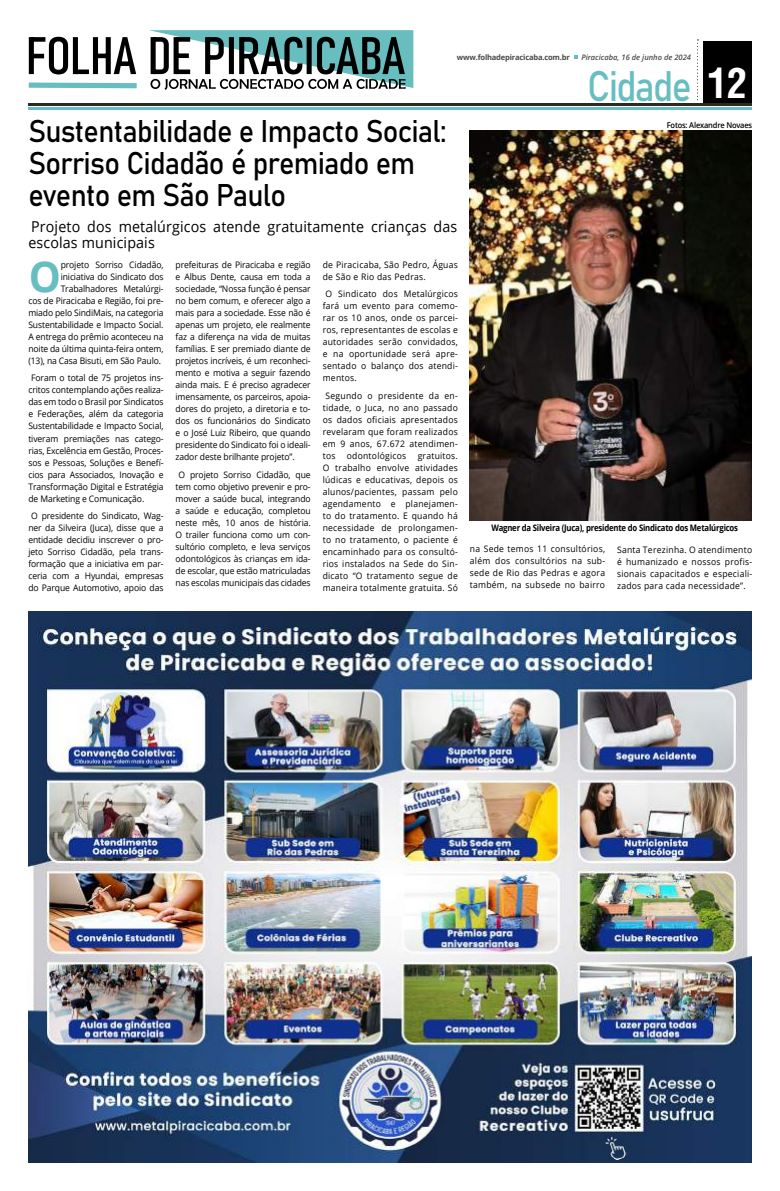
<style>
.page{position:relative;width:780px;height:1191px;background:#fff}
.page>*{position:absolute;margin:0;border:0;box-sizing:border-box;transform-origin:0 0}
.t1{font:700 42.6px "Open Sans";color:#67bec0;scale:.95 1}
.t2{font:42.1px "Bahnschrift";letter-spacing:-.045em;color:#67bec0;scale:.89 1}
.t3{font:31px/32px "Bahnschrift";letter-spacing:-.025em;color:#000;scale:.93 1}
.t4{font:15px/16px "Open Sans";letter-spacing:.01em;color:#000;scale:.95 1}
.t5{font:9px/12px "Open Sans";letter-spacing:-.01em;color:#000;text-align:justify;scale:.95 1}
.t6{font:9px/12px "Open Sans";letter-spacing:.03em;color:#000;scale:.95 1}
.t7{font:700 9px "Open Sans";letter-spacing:-.025em;color:#000;scale:.86 1}
.t8{font:600 8px "Open Sans";letter-spacing:-.025em;color:#000;scale:.94 1}
.t9{font:700 7.6px "Open Sans";letter-spacing:-.025em;color:#4a4948}
.t10{font:italic 600 7.6px "Open Sans";color:#4a4948}
.s1{font-family:"Arena Condensed";font-weight:700;font-size:40.6px;color:#fff}
</style>
<div class="page">
<div style="left:703px;top:41px;width:48px;height:65px;background:#000"></div>
<hr style="left:28px;top:107px;width:723px;height:2px;background:#67bec0">
<hr style="left:28px;top:103px;width:723px;height:3px;background:#2c2824">
<svg style="left:697px;top:39px;width:1px;height:62px"></svg>
<svg style="left:574px;top:55px;width:3px;height:4px"></svg>
<svg style="left:28px;top:30px;width:385px;height:60px"></svg>
<img style="left:28px;top:612px;width:723px;height:550px">
<img style="left:404px;top:1089px;width:18px;height:21px">
<img style="left:604px;top:1135px;width:22px;height:25px">
<img style="left:470px;top:130px;width:281px;height:390px">
<p class="t9" style="left:457px;top:52px;width:114px">www.folhadepiracicaba.com.br</p>
<p class="t10" style="left:581px;top:52px;width:111px">Piracicaba, 16 de junho de 2024</p>
<h2 class="t2" style="left:587px;top:55px;width:181px">Cidade <span class="s1">12</span></h2>
<h3 class="t3" style="left:28px;top:113px;width:451px">Sustentabilidade e Impacto Social:<br>Sorriso Cidadão é premiado em evento em São Paulo</h3>
<p class="t8" style="left:666px;top:120px;width:92px">Fotos: Alexandre Novaes</p>
<h3 class="t4" style="left:28px;top:218px;width:453px">Projeto dos metalúrgicos atende gratuitamente crianças das escolas municipais</h3>
<h1 class="t1" style="left:29px;top:246px;width:35px">O</h1>
<p class="t5" style="left:28px;top:258px;width:144px;text-align:right">projeto Sorriso Cidadão, iniciativa do Sindicato dos<br>Trabalhadores Metalúrgi-<br>cos de Piracicaba e Região, foi pre&shy;miado pelo SindiMais, na categoria<br>Sustentabilidade e Impacto Social.<br>A entrega do prêmio aconteceu na noite da última quinta-feira ontem, (13), na Casa Bisuti, em São Paulo.</p>
<p class="t5" style="left:28px;top:372px;width:144px;text-indent:3px">Foram o total de 75 projetos ins&shy;critos contemplando ações realiza&shy;das em todo o Brasil por Sindicatos e Federações, além da categoria Sustentabilidade e Impacto Social, tiveram premiações nas catego&shy;rias, Excelência em Gestão, Proces&shy;sos e Pessoas, Soluções e Benefí&shy;cios para Associados, Inovação e Transformação Digital e Estratégia de Marketing e Comunicação.</p>
<p class="t5" style="left:28px;top:510px;width:144px;text-align:center">O presidente do Sindicato, Wag&shy;ner da Silveira (Juca), disse que a entidade decidiu inscrever o pro&shy;jeto Sorriso Cidadão, pela trans&shy;formação que a iniciativa em par&shy;ceria com a Hyundai, empresas do Parque Automotivo, apoio das</p>
<p class="t5" style="left:175px;top:258px;width:144px">prefeituras de Piracicaba e região e Albus Dente, causa em toda a sociedade, “Nossa função é pensar no bem comum, e oferecer algo a mais para a sociedade. Esse não é apenas um projeto, ele realmente faz a diferença na vida de muitas famílias. E ser premiado diante de projetos incríveis, é um reconheci&shy;mento e motiva a seguir fazendo ainda mais. E é preciso agradecer imensamente, os parceiros, apoia&shy;dores do projeto, a diretoria e to&shy;dos os funcionários do Sindicato e o José Luiz Ribeiro, que quando presidente do Sindicato foi o ideali&shy;zador deste brilhante projeto”.</p>
<p class="t5" style="left:175px;top:468px;width:144px;text-align:center">O projeto Sorriso Cidadão, que tem como objetivo prevenir e pro&shy;mover a saúde bucal, integrando a saúde e educação, completou neste mês, 10 anos de história.<br>O trailer funciona como um con&shy;sultório completo, e leva serviços odontológicos às crianças em ida&shy;de escolar, que estão matriculadas nas escolas municipais das cidades</p>
<p class="t6" style="left:323px;top:258px;width:144px">de Piracicaba, São Pedro, Águas de São e Rio das Pedras.</p>
<p class="t5" style="left:323px;top:288px;width:144px;text-indent:3px">O Sindicato dos Metalúrgicos fará um evento para comemo&shy;rar os 10 anos, onde os parcei&shy;ros, representantes de escolas e autoridades serão convidados, e na oportunidade será apre&shy;sentado o balanço dos atendi&shy;mentos.</p>
<p class="t5" style="left:323px;top:390px;width:144px;text-indent:3px">Segundo o presidente da en&shy;tidade, o Juca, no ano passado os dados oficiais apresentados revelaram que foram realizados em 9 anos, 67.672 atendimen&shy;tos</p>
<p class="t6" style="left:347px;top:450px;width:64px">odontológicos</p>
<p class="t5" style="left:323px;top:450px;width:144px;text-indent:95px">gratuitos.<br>O trabalho envolve atividades lúdicas e educativas, depois os alunos/pacientes, passam pelo agendamento e planejamen&shy;to do tratamento. E quando há necessidade de prolongamen&shy;to no tratamento, o paciente é encaminhado para os consultó&shy;rios instalados na Sede do Sin&shy;dicato “O tratamento segue de maneira totalmente gratuita. Só</p>
<p class="t7" style="left:491px;top:522px;width:288px">Wagner da Silveira (Juca), presidente do Sindicato dos Metalúrgicos</p>
<p class="t5" style="left:470px;top:543px;width:144px">na Sede temos 11 consultórios, além dos consultórios na sub&shy;sede de Rio das Pedras e agora também, na subsede no bairro</p>
<p class="t5" style="left:617px;top:543px;width:144px">Santa Terezinha. O atendimento é humanizado e nossos profis&shy;sionais capacitados e especiali&shy;zados para cada necessidade”.</p>
</div>
